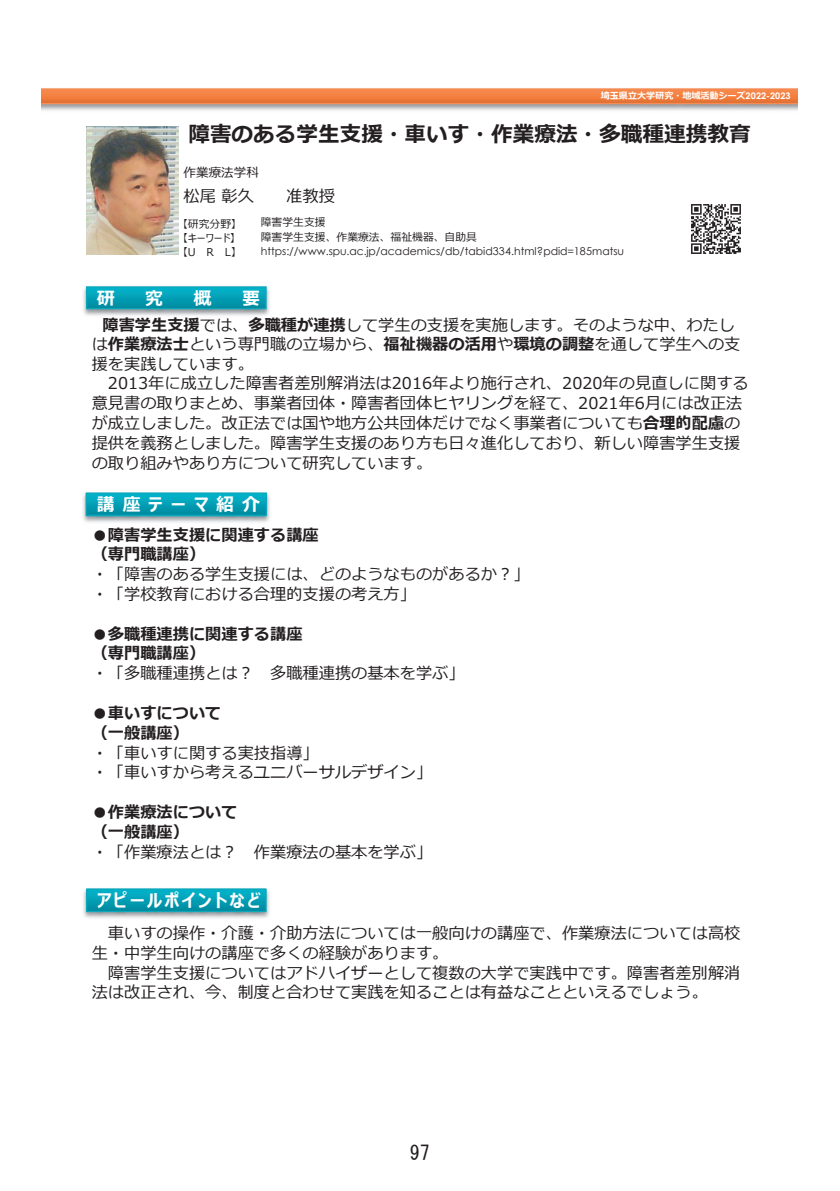
<style>
.page{position:relative;width:840px;height:1191px;background:#fff}
.page>*{position:absolute;margin:0;border:0;box-sizing:border-box;transform-origin:0 0}
.t1{font:700 21.6px "Meiryo";color:#231f20}
.t2{font:20px "MS Gothic";color:#231f20}
.t3{font:700 18px "Meiryo UI";letter-spacing:.115em;color:#fff}
.t4{font:700 18px "Meiryo UI";letter-spacing:.435em;color:#fff}
.t5{font:16.2px/19.6px "Meiryo";color:#231f20}
.t6{font:700 16.2px/19.8px "Meiryo";color:#231f20}
.t7{font:12.6px "Meiryo";color:#231f20}
.t8{font:10.8px "Century Gothic";color:#231f20}
.t9{font:10.8px "Meiryo";color:#231f20}
.t10{font:10.8px/14px "Meiryo UI";letter-spacing:.005em;color:#231f20;text-align:justify}
.t11{font:700 9px "Meiryo";color:#fff}
.s1{font-family:"Century Gothic"}
.s2{font-weight:700}
</style>
<div class="page">
<img style="left:42px;top:88px;width:755px;height:23px">
<img style="left:691px;top:204px;width:50px;height:50px">
<img style="left:83px;top:286px;width:187px;height:30px">
<img style="left:83px;top:492px;width:187px;height:31px">
<img style="left:83px;top:888px;width:187px;height:30px">
<img style="left:87px;top:127px;width:91px;height:127px">
<p class="t11" style="left:600px;top:89px;width:191px">埼⽟県⽴⼤学研究・地域活動シーズ<span class="s1">2022-2023</span></p>
<h1 class="t1" style="left:188px;top:119px;width:563px">障害のある学⽣⽀援・⾞いす・作業療法・多職種連携教育</h1>
<p class="t7" style="left:183px;top:163px;width:77px">作業療法学科</p>
<p class="t5" style="left:183px;top:187px;width:72px">松尾彰久</p>
<p class="t5" style="left:286px;top:187px;width:50px">准教授</p>
<p class="t9" style="left:261px;top:229px;width:217px">障害学⽣⽀援、作業療法、福祉機器、⾃助具</p>
<p class="t9" style="left:261px;top:215px;width:66px">障害学⽣⽀援</p>
<p class="t8" style="left:261px;top:244px;width:364px">https://www.spu.ac.jp/academics/db/tabid334.html?pdid=185matsu</p>
<p class="t10" style="left:182px;top:217px;width:55px">【研究分野】【キーワード】【U R L】</p>
<p class="t3" style="left:97px;top:285px;width:19px">研</p>
<p class="t3" style="left:145px;top:285px;width:19px">究</p>
<p class="t3" style="left:193px;top:285px;width:19px">概</p>
<p class="t3" style="left:242px;top:285px;width:19px">要</p>
<p class="t5" style="left:92px;top:316px;width:649px;text-indent:11px"><span class="s2">障害学⽣⽀援</span>では、<span class="s2">多職種が連携</span>して学⽣の⽀援を実施します。そのような中、わたしは<span class="s2">作業療法⼠</span>という専⾨職の⽴場から、<span class="s2">福祉機器の活⽤</span>や<span class="s2">環境の調整</span>を通して学⽣への⽀援を実践しています。</p>
<p class="t5" style="left:92px;top:374px;width:658px;text-indent:16px">2013年に成⽴した障害者差別解消法は2016年より施⾏され、2020年の⾒直しに関する意⾒書の取りまとめ、事業者団体・障害者団体ヒヤリングを経て、2021年6⽉には改正法が成⽴しました。改正法では国や地⽅公共団体だけでなく事業者についても<span class="s2">合理的配慮</span>の提供を義務としました。障害学⽣⽀援のあり⽅も⽇々進化しており、新しい障害学⽣⽀援の取り組みやあり⽅について研究しています。</p>
<p class="t4" style="left:97px;top:492px;width:164px">講座テーマ紹介</p>
<p class="t6" style="left:92px;top:525px;width:228px">●障害学⽣⽀援に関連する講座（専⾨職講座）</p>
<p class="t5" style="left:92px;top:565px;width:439px">・「障害のある学⽣⽀援には、どのようなものがあるか︖」・「学校教育における合理的⽀援の考え⽅」</p>
<p class="t6" style="left:92px;top:625px;width:212px">●多職種連携に関連する講座（専⾨職講座）</p>
<p class="t5" style="left:92px;top:664px;width:374px">・「多職種連携とは︖ 多職種連携の基本を学ぶ」</p>
<p class="t6" style="left:92px;top:704px;width:131px">●⾞いすについて（⼀般講座）</p>
<p class="t5" style="left:92px;top:744px;width:342px">・「⾞いすに関する実技指導」<br>・「⾞いすから考えるユニバーサルデザイン」</p>
<p class="t6" style="left:92px;top:803px;width:147px">●作業療法について（⼀般講座）</p>
<p class="t5" style="left:92px;top:842px;width:342px">・「作業療法とは︖ 作業療法の基本を学ぶ」</p>
<p class="t3" style="left:97px;top:887px;width:164px">アピールポイントなど</p>
<p class="t5" style="left:92px;top:924px;width:650px;text-indent:16px">⾞いすの操作・介護・介助⽅法については⼀般向けの講座で、作業療法については⾼校⽣・中学⽣向けの講座で多くの経験があります。</p>
<p class="t5" style="left:92px;top:963px;width:650px;text-indent:16px">障害学⽣⽀援についてはアドハイザーとして複数の⼤学で実践中です。障害者差別解消法は改正され、今、制度と合わせて実践を知ることは有益なことといえるでしょう。</p>
<p class="t2" style="left:410px;top:1142px;width:21px">97</p>
</div>
